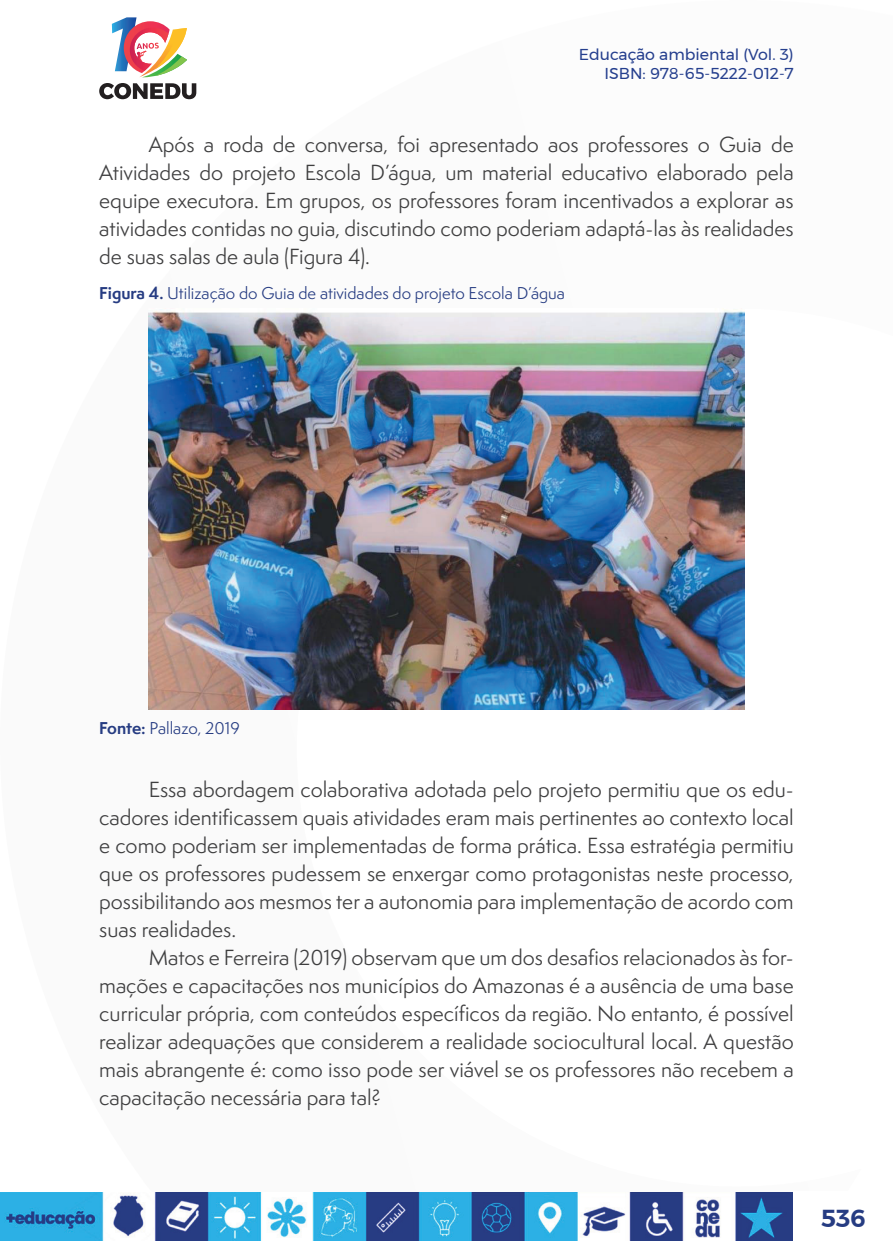
<style>
.page{position:relative;width:893px;height:1241px;background:#fff}
.page>*{position:absolute;margin:0;border:0;box-sizing:border-box;transform-origin:0 0}
.t1{font:600 24.5px "Montserrat";color:#263c82}
._7_CORPO{font:20.12px/28px "Semplicita Pro";color:#3e3e3f;text-align:justify}
._9_LEGENDAS{font:15.75px "Semplicita Pro";color:#263c82}
.t2{font:15.75px/18.9px "Montserrat";color:#253f8e;text-align:right}
._13_FONTES{font:15.75px "Semplicita Pro";color:#263c82}
.s1{font-weight:700}
</style>
<div class="page">
<svg style="left:112px;top:17px;width:75px;height:60px"></svg>
<svg style="left:99px;top:83px;width:97px;height:16px"></svg>
<img style="left:0;top:1192px;width:793px;height:48px">
<img style="left:149px;top:308px;width:595px;height:401px">
<p class="t2" style="left:579px;top:45px;width:216px">Educação ambiental (Vol. 3)<br>ISBN: 978-65-5222-012-7</p>
<p class="_7_CORPO" style="left:99px;top:130px;width:696px;text-indent:50px">Após a roda de conversa, foi apresentado aos professores o Guia de Atividades do projeto Escola D’água, um material educativo elaborado pela equipe executora. Em grupos, os professores foram incentivados a explorar as atividades contidas no guia, discutindo como poderiam adaptá-las às realidades de suas salas de aula (Figura 4).</p>
<p class="_9_LEGENDAS" style="left:99px;top:282px;width:467px"><span class="s1">Figura 4.</span> Utilização do Guia de atividades do projeto Escola D’água</p>
<p class="_13_FONTES" style="left:99px;top:717px;width:142px"><span class="s1">Fonte:</span> Pallazo, 2019</p>
<p class="_7_CORPO" style="left:99px;top:774px;width:696px;text-indent:50px">Essa abordagem colaborativa adotada pelo projeto permitiu que os edu&shy;cadores identificassem quais atividades eram mais pertinentes ao contexto local e como poderiam ser implementadas de forma prática. Essa estratégia permitiu que os professores pudessem se enxergar como protagonistas neste processo, possibilitando aos mesmos ter a autonomia para implementação de acordo com suas realidades.</p>
<p class="_7_CORPO" style="left:99px;top:942px;width:696px;text-indent:50px">Matos e Ferreira (2019) observam que um dos desafios relacionados às for&shy;mações e capacitações nos municípios do Amazonas é a ausência de uma base curricular própria, com conteúdos específicos da região. No entanto, é possível realizar adequações que considerem a realidade sociocultural local. A questão mais abrangente é: como isso pode ser viável se os professores não recebem a capacitação necessária para tal?</p>
<p class="t1" style="left:821px;top:1198px;width:47px">536</p>
</div>
